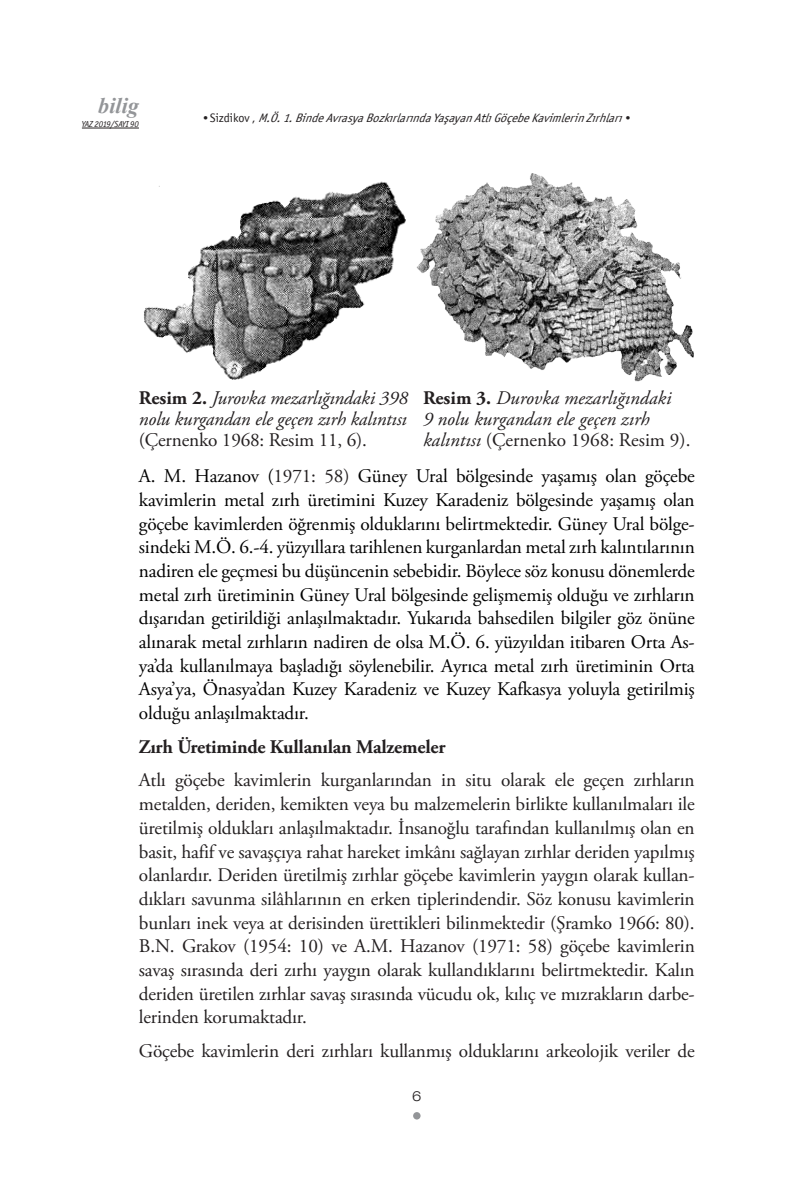
<style>
.page{position:relative;width:794px;height:1191px;background:#fff}
.page>*{position:absolute;margin:0;border:0;box-sizing:border-box;transform-origin:0 0}
.t1{font:italic 700 22.22px "Times New Roman";color:#939598}
.t2{font:19.25px/23.6px "Adobe Garamond Pro";letter-spacing:-.01em;color:#231f20;text-align:justify}
.t3{font:19.25px/23.6px "Adobe Garamond Pro";letter-spacing:-.01em;color:#000;text-align:justify}
.t4{font:italic 19.25px/21px "Adobe Garamond Pro";letter-spacing:-.01em;color:#231f20}
.t5{font:700 19.25px "Adobe Garamond Pro";letter-spacing:-.01em;color:#231f20}
.t6{font:300 expanded 14px "Helvetica Neue LT Com";color:#231f20}
.t7{font:italic 12.25px "Officina San ITC";color:#231f20}
.t8{font:italic 8.75px "Officina San ITC";letter-spacing:-.02em;color:#231f20}
.s1{font-style:normal}
.s2{font-weight:700;font-style:normal}
.s3{color:#231f20}
</style>
<div class="page">
<hr style="left:82px;top:128px;width:57px;height:1px;background:#231f20">
<div style="left:413px;top:1112px;width:7px;height:7px;background:#939598;border-radius:50%"></div>
<img style="left:417px;top:174px;width:277px;height:208px">
<img style="left:144px;top:181px;width:262px;height:199px">
<p class="t1" style="left:98px;top:90px;width:42px">bilig</p>
<p class="t8" style="left:82px;top:119px;width:59px">YAZ 2019/SAYI 90</p>
<p class="t7" style="left:201px;top:111px;width:432px"><span class="s1">• S i z d i k o v ,</span> M.Ö.1.BindeAvrasyaBozkırlarındaYaşayanAtlıGöçebeKavimlerinZırhları<span class="s1">•</span></p>
<p class="t4" style="left:139px;top:388px;width:270px"><span class="s2">Resim 2.</span> Jurovka mezarlığındaki 398 nolu kurgandan ele geçen zırh kalıntısı</p>
<p class="t2" style="left:139px;top:429px;width:229px">(Çernenko 1968: Resim 11, 6).</p>
<p class="t4" style="left:423px;top:388px;width:269px"><span class="s2">Resim 3.</span> Durovka mezarlığındaki<br>9 nolu kurgandan ele geçen zırh kalıntısı <span class="s1">(Çernenko 1968: Resim 9).</span></p>
<p class="t3" style="left:139px;top:465px;width:557px">A. M. Hazanov (<span class="s3">1971: 58)</span> Güney Ural bölgesinde yaşamış olan göçebe kavimlerin metal zırh üretimini Kuzey Karadeniz bölgesinde yaşamış olan göçebe kavimlerden öğrenmiş olduklarını belirtmektedir. Güney Ural bölge&shy;sindeki M.Ö. 6.-4. yüzyıllara tarihlenen kurganlardan metal zırh kalıntılarının nadiren ele geçmesi bu düşüncenin sebebidir. Böylece söz konusu dönemlerde metal zırh üretiminin Güney Ural bölgesinde gelişmemiş olduğu ve zırhların dışarıdan getirildiği anlaşılmaktadır. Yukarıda bahsedilen bilgiler göz önüne alınarak metal zırhların nadiren de olsa M.Ö. 6. yüzyıldan itibaren Orta As&shy;ya’da kullanılmaya başladığı söylenebilir. Ayrıca metal zırh üretiminin Orta Asya’ya, Önasya’dan Kuzey Karadeniz ve Kuzey Kafkasya yoluyla getirilmiş olduğu anlaşılmaktadır.</p>
<p class="t5" style="left:139px;top:735px;width:308px">Zırh Üretiminde Kullanılan Malzemeler</p>
<p class="t2" style="left:139px;top:769px;width:557px">Atlı göçebe kavimlerin kurganlarından in situ olarak ele geçen zırhların metalden, deriden, kemikten veya bu malzemelerin birlikte kullanılmaları ile üretilmiş oldukları anlaşılmaktadır. İnsanoğlu tarafından kullanılmış olan en basit, hafif ve savaşçıya rahat hareket imkânı sağlayan zırhlar deriden yapılmış olanlardır. Deriden üretilmiş zırhlar göçebe kavimlerin yaygın olarak kullan&shy;dıkları savunma silâhlarının en erken tiplerindendir. Söz konusu kavimlerin bunları inek veya at derisinden ürettikleri bilinmektedir (Şramko 1966: 80).<br>B.N. Grakov (1954: 10) ve A.M. Hazanov (1971: 58) göçebe kavimlerin savaş sırasında deri zırhı yaygın olarak kullandıklarını belirtmektedir. Kalın deriden üretilen zırhlar savaş sırasında vücudu ok, kılıç ve mızrakların darbe&shy;lerinden korumaktadır.</p>
<p class="t2" style="left:139px;top:1039px;width:557px">Göçebe kavimlerin deri zırhları kullanmış olduklarını arkeolojik veriler de</p>
<p class="t6" style="left:412px;top:1087px;width:11px">6</p>
</div>
